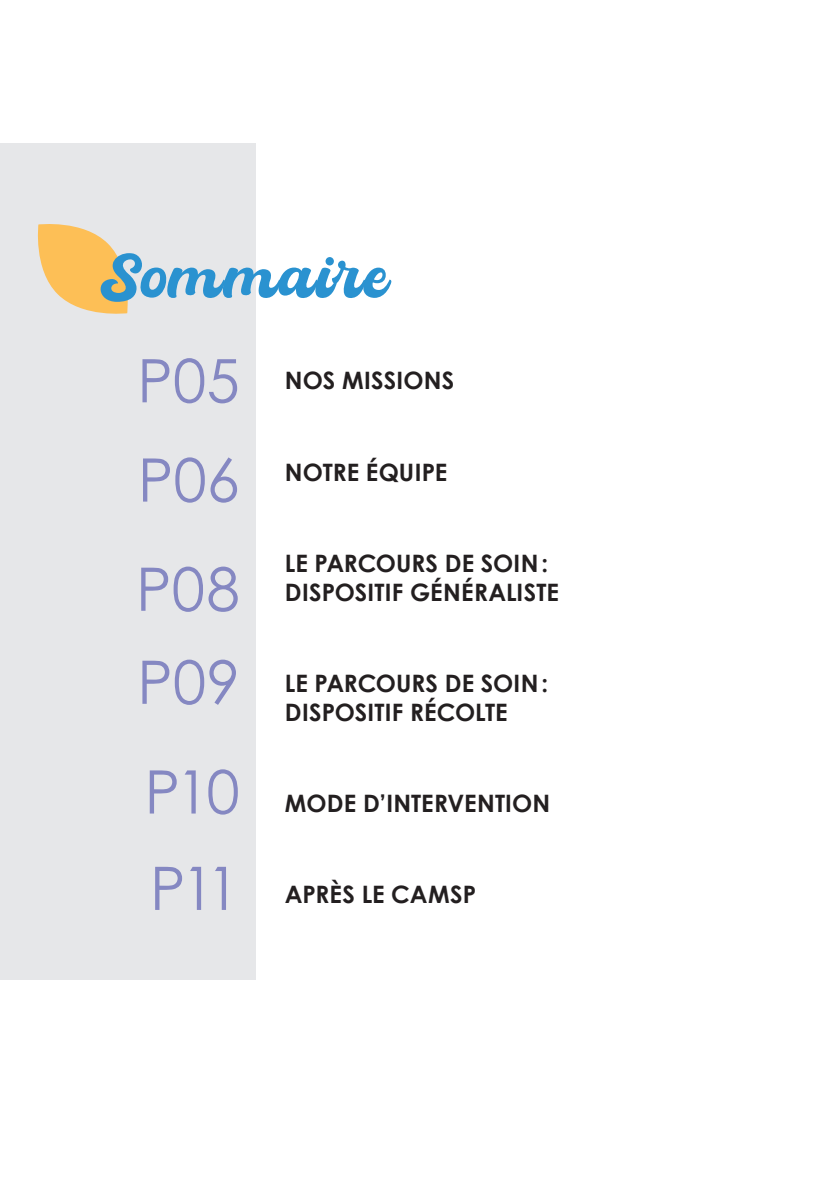
<style>
.page{position:relative;width:840px;height:1191px;background:#fff}
.page>*{position:absolute;margin:0;border:0;box-sizing:border-box;transform-origin:0 0}
.t1{font:60px/99.2px "Century Gothic";color:#8588c2}
.t2{font:60px "Batuphat Script";letter-spacing:.01em;color:#2a92d0}
.t3{font:700 24px/28.8px "Century Gothic";letter-spacing:.005em;color:#231f20}
</style>
<div class="page">
<div style="left:0;top:143px;width:255px;height:836px;background:#e6e7e9"></div>
<svg style="left:37px;top:224px;width:91px;height:90px"></svg>
<h1 class="t2" style="left:98px;top:245px;width:292px">Sommaire</h1>
<h1 class="t1" style="left:137px;top:330px;width:104px">P05<br>P06</h1>
<h1 class="t1" style="left:136px;top:541px;width:105px;line-height:93px">P08<br>P09</h1>
<h1 class="t1" style="left:144px;top:742px;width:97px;line-height:96.4px">P10<br>P11</h1>
<p class="t3" style="left:285px;top:365px;width:171px">NOS MISSIONS</p>
<p class="t3" style="left:285px;top:456px;width:163px">NOTRE ÉQUIPE</p>
<p class="t3" style="left:285px;top:547px;width:275px">LE PARCOURS DE SOIN:<br>DISPOSITIF GÉNÉRALISTE</p>
<p class="t3" style="left:285px;top:667px;width:264px">LE PARCOURS DE SOIN:<br>DISPOSITIF RÉCOLTE</p>
<p class="t3" style="left:285px;top:787px;width:266px">MODE D’INTERVENTION</p>
<p class="t3" style="left:285px;top:879px;width:192px">APRÈS LE CAMSP</p>
</div>
